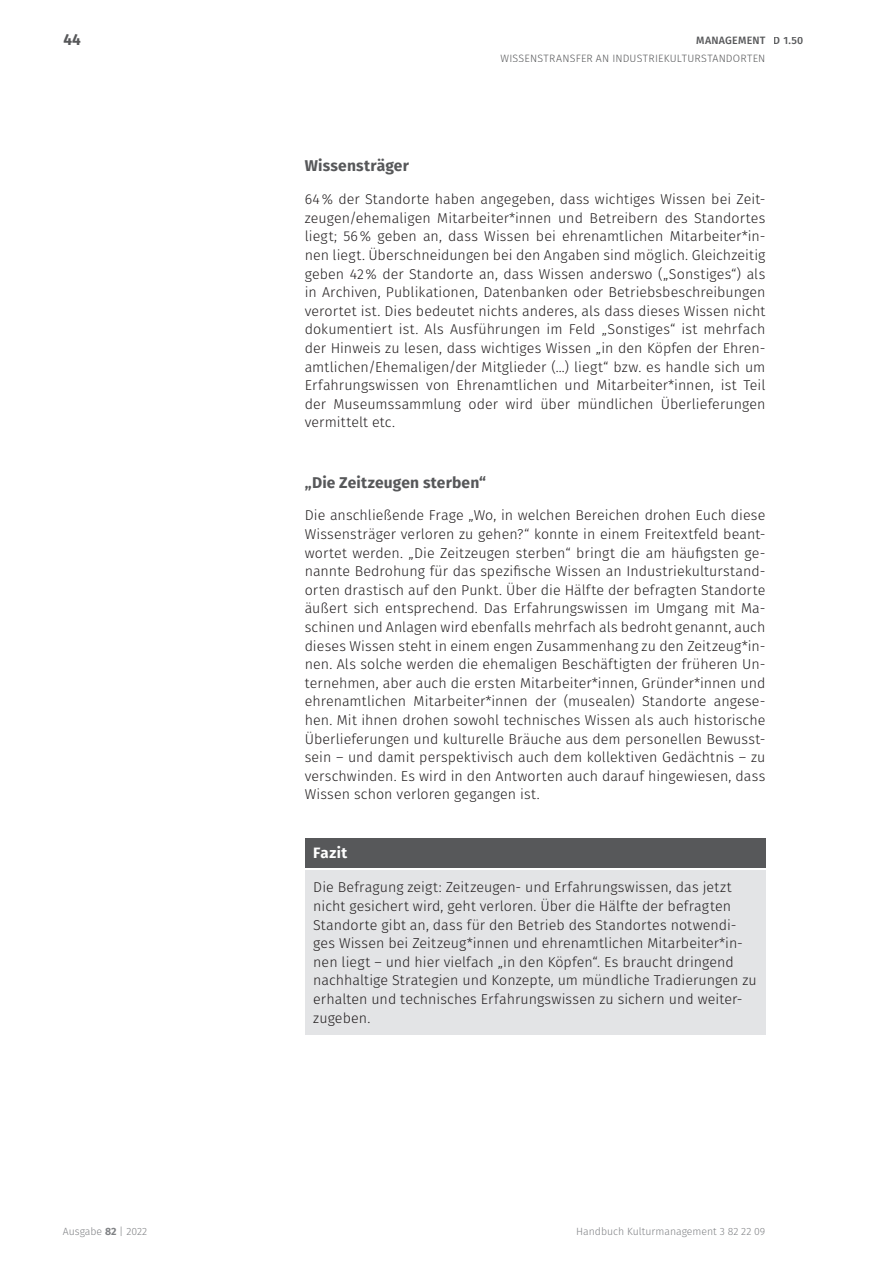
<style>
.page{position:relative;width:893px;height:1263px;background:#fff}
.page>*{position:absolute;margin:0;border:0;box-sizing:border-box;transform-origin:0 0}
.H3{font:700 15.6px "Fira Sans";letter-spacing:.01em;color:#57585a}
.Box_Headline{font:700 15px "Fira Sans";letter-spacing:.03em;color:#fff}
.Fließtext{font:300 14.25px/18.6px "Fira Sans";letter-spacing:.005em;color:#231f20;text-align:justify}
.Box{font:300 14.25px/18.6px "Fira Sans";letter-spacing:.005em;color:#231f20}
.t1{font:300 10.65px "Fira Sans";letter-spacing:.02em;color:#57585a}
.t2{font:500 10.65px "Fira Sans";letter-spacing:.02em;color:#57585a}
.t3{font:300 10.5px "Fira Sans";color:#808285}
.s1{font-weight:700}
</style>
<div class="page">
<div style="left:305px;top:837px;width:460px;height:30px;background:#57585a"></div>
<div style="left:305px;top:870px;width:460px;height:165px;background:#e3e4e6"></div>
<p class="H3" style="left:64px;top:28px;width:19px">44</p>
<p class="t2" style="left:696px;top:33px;width:71px">MANAGEMENT</p>
<p class="t1" style="left:500px;top:50px;width:266px">WISSENSTRANSFER AN INDUSTRIEKULTURSTANDORTEN</p>
<p class="t2" style="left:774px;top:33px;width:31px">D 1.50</p>
<h4 class="H3" style="left:305px;top:155px;width:106px">Wissensträger</h4>
<p class="Fließtext" style="left:305px;top:190px;width:462px">64% der Standorte haben angegeben, dass wichtiges Wissen bei Zeit&shy;zeugen/ehemaligen Mitarbeiter*innen und Betreibern des Standortes liegt; 56% geben an, dass Wissen bei ehrenamtlichen Mitarbeiter*in&shy;nen liegt. Überschneidungen bei den Angaben sind möglich. Gleichzeitig geben 42% der Standorte an, dass Wissen anderswo („Sonstiges“) als in Archiven, Publikationen, Datenbanken oder Betriebsbeschreibungen verortet ist. Dies bedeutet nichts anderes, als dass dieses Wissen nicht dokumentiert ist. Als Ausführungen im Feld „Sonstiges“ ist mehrfach der Hinweis zu lesen, dass wichtiges Wissen „in den Köpfen der Ehren&shy;amtlichen/Ehemaligen/der Mitglieder (…) liegt“ bzw. es handle sich um Erfahrungswissen von Ehrenamtlichen und Mitarbeiter*innen, ist Teil der Museumssammlung oder wird über mündlichen Überlieferungen vermittelt etc.</p>
<h4 class="H3" style="left:305px;top:471px;width:183px">„Die Zeitzeugen sterben“</h4>
<p class="Fließtext" style="left:305px;top:506px;width:462px">Die anschließende Frage „Wo, in welchen Bereichen drohen Euch diese Wissensträger verloren zu gehen?“ konnte in einem Freitextfeld beant&shy;wortet werden. „Die Zeitzeugen sterben“ bringt die am häufigsten ge&shy;nannte Bedrohung für das spezifische Wissen an Industriekulturstand&shy;orten drastisch auf den Punkt. Über die Hälfte der befragten Standorte äußert sich entsprechend. Das Erfahrungswissen im Umgang mit Ma&shy;schinen und Anlagen wird ebenfalls mehrfach als bedroht genannt, auch dieses Wissen steht in einem engen Zusammenhang zu den Zeitzeug*in&shy;nen. Als solche werden die ehemaligen Beschäftigten der früheren Un&shy;ternehmen, aber auch die ersten Mitarbeiter*innen, Gründer*innen und ehrenamtlichen Mitarbeiter*innen der (musealen) Standorte angese&shy;hen. Mit ihnen drohen sowohl technisches Wissen als auch historische Überlieferungen und kulturelle Bräuche aus dem personellen Bewusst&shy;sein – und damit perspektivisch auch dem kollektiven Gedächtnis – zu verschwinden. Es wird in den Antworten auch darauf hingewiesen, dass Wissen schon verloren gegangen ist.</p>
<h6 class="Box_Headline" style="left:313px;top:842px;width:35px">Fazit</h6>
<p class="Box" style="left:313px;top:878px;width:445px">Die Befragung zeigt: Zeitzeugen- und Erfahrungswissen, das jetzt nicht gesichert wird, geht verloren. Über die Hälfte der befragten Standorte gibt an, dass für den Betrieb des Standortes notwendi&shy;ges Wissen bei Zeitzeug*innen und ehrenamtlichen Mitarbeiter*in&shy;nen liegt – und hier vielfach „in den Köpfen“. Es braucht dringend nachhaltige Strategien und Konzepte, um mündliche Tradierungen zu erhalten und technisches Erfahrungswissen zu sichern und weiter&shy;zugeben.</p>
<p class="t3" style="left:63px;top:1224px;width:86px">Ausgabe <span class="s1">82</span> | 2022</p>
<p class="t3" style="left:576px;top:1224px;width:191px">Handbuch Kulturmanagement 3 82 22 09</p>
</div>
